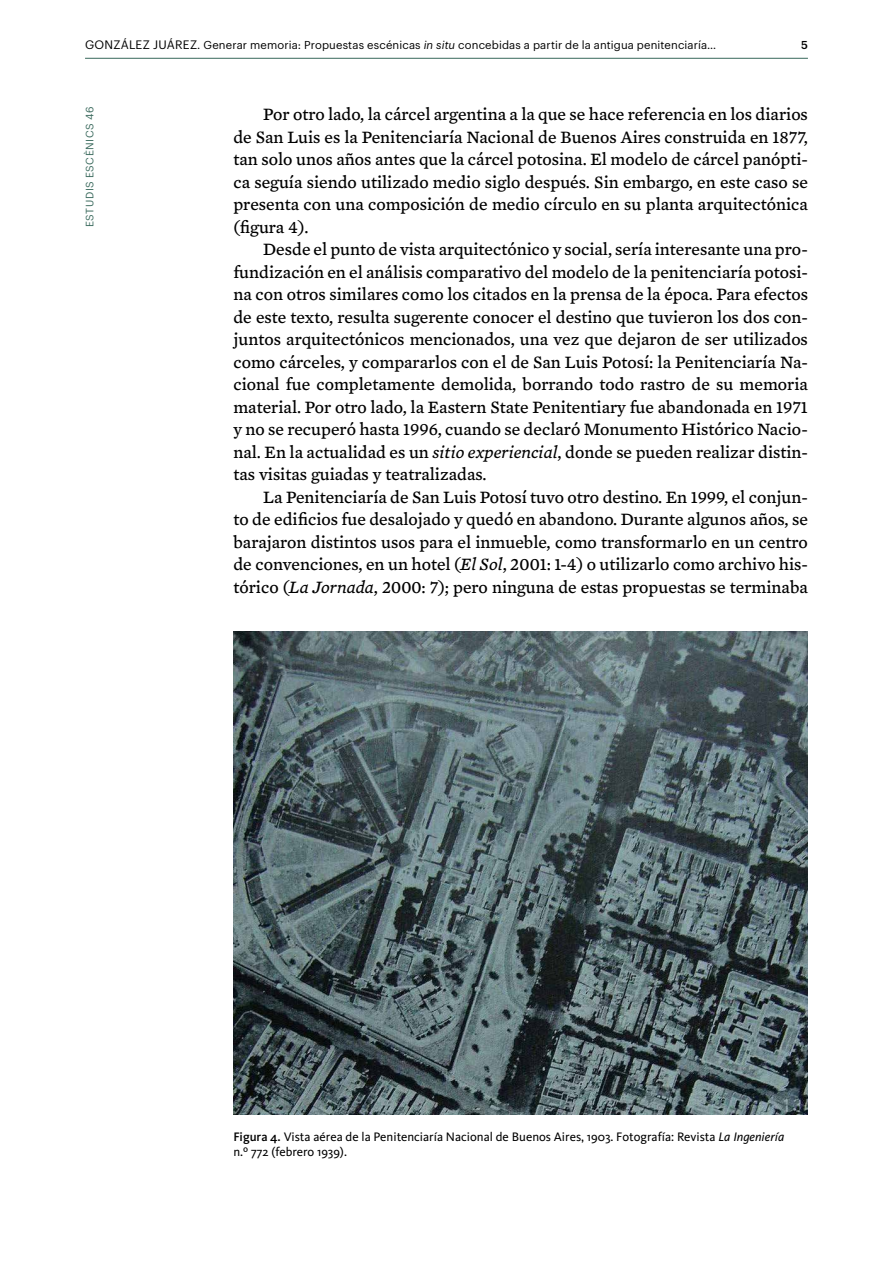
<style>
.page{position:relative;width:893px;height:1263px;background:#fff}
.page>*{position:absolute;margin:0;border:0;box-sizing:border-box;transform-origin:0 0}
.t1{font:17.7px/22.5px "Mercury Text G4 Roman";color:#000;text-align:justify}
.t2{font:12.75px/15.3px "Kievit";color:#000}
.t3{font:11.25px "Graphik";letter-spacing:.015em;color:#000}
.t4{font:500 11.25px "Graphik";color:#000}
.t5{font:10.5px "Graphik";letter-spacing:.055em;color:#38685b}
.s1{font-family:"Graphik Regular SC800";font-size:12px}
.s2{font-style:italic}
.s3{font-family:"Mercury Text G4";font-style:italic}
.s4{font-weight:500}
</style>
<div class="page">
<hr style="left:85px;top:58px;width:723px;height:1px;background:#38685b">
<img style="left:233px;top:631px;width:575px;height:483px">
<p class="t3" style="left:85px;top:36px;width:633px"><span class="s1">GONZÁLEZ JUÁREZ</span>. Generar memoria: Propuestas escénicas <span class="s2">in situ</span> concebidas a partir de la antigua penitenciaría…</p>
<p class="t4" style="left:801px;top:36px;width:8px">5</p>
<p class="t5" style="left:82px;top:227px;width:122px;rotate:-90deg">ESTUDIS ESCÈNICS 46</p>
<p class="t1" style="left:233px;top:103px;width:576px;text-indent:30px">Por otro lado, la cárcel argentina a la que se hace referencia en los diarios de San Luis es la Penitenciaría Nacional de Buenos Aires construida en 1877, tan solo unos años antes que la cárcel potosina. El modelo de cárcel panópti&shy;ca seguía siendo utilizado medio siglo después. Sin embargo, en este caso se presenta con una composición de medio círculo en su planta arquitectónica (figura 4).</p>
<p class="t1" style="left:233px;top:238px;width:576px;text-indent:30px">Desde el punto de vista arquitectónico y social, sería interesante una pro&shy;fundización en el análisis comparativo del modelo de la penitenciaría potosi&shy;na con otros similares como los citados en la prensa de la época. Para efectos de este texto, resulta sugerente conocer el destino que tuvieron los dos con&shy;juntos arquitectónicos mencionados, una vez que dejaron de ser utilizados como cárceles, y compararlos con el de San Luis Potosí: la Penitenciaría Na&shy;cional fue completamente demolida, borrando todo rastro de su memoria material. Por otro lado, la Eastern State Penitentiary fue abandonada en 1971 y no se recuperó hasta 1996, cuando se declaró Monumento Histórico Nacio&shy;nal. En la actualidad es un <span class="s3">sitio experiencial</span>, donde se pueden realizar distin&shy;tas visitas guiadas y teatralizadas.</p>
<p class="t1" style="left:233px;top:485px;width:576px;text-indent:30px">La Penitenciaría de San Luis Potosí tuvo otro destino. En 1999, el conjun&shy;to de edificios fue desalojado y quedó en abandono. Durante algunos años, se barajaron distintos usos para el inmueble, como transformarlo en un centro de convenciones, en un hotel (<span class="s3">El Sol</span>, 2001: 1-4) o utilizarlo como archivo his&shy;tórico (<span class="s3">La Jornada</span>, 2000: 7); pero ninguna de estas propuestas se terminaba</p>
<p class="t2" style="left:233px;top:1128px;width:552px"><span class="s4">Figura 4.</span> Vista aérea de la Penitenciaría Nacional de Buenos Aires, 1903. Fotografía: Revista <span class="s2">La Ingeniería </span>n.º 772 (febrero 1939).</p>
</div>
